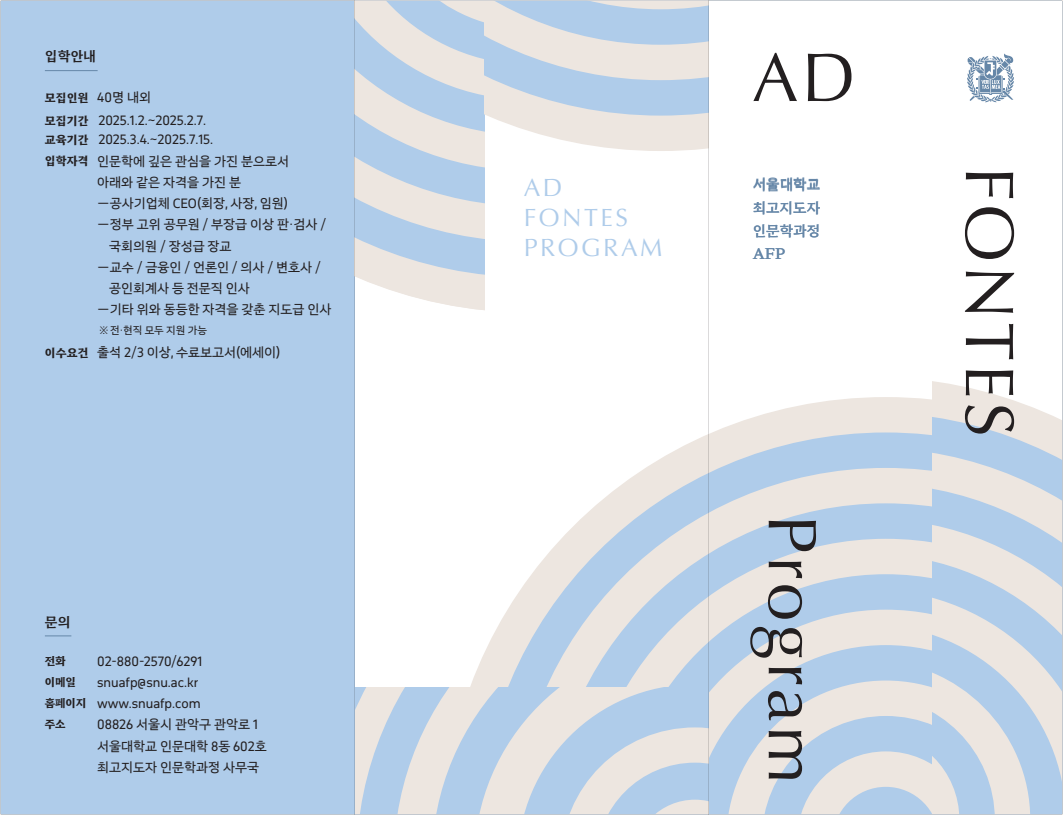
<style>
.page{position:relative;width:1063px;height:815px;background:#fff}
.page>*{position:absolute;margin:0;border:0;box-sizing:border-box;transform-origin:0 0}
.t1{font:69px "Optima";letter-spacing:.05em;color:#231f20}
.t2{font:25px/30px "Optima";letter-spacing:.1em;color:#afccea}
.t3{font:500 14.5px/23.2px "Hahmlet";color:#6687a8;text-align:justify}
.t4{font:600 13.75px "Hahmlet";color:#231f20}
.t5{font:12.5px/21.2px "SD November i Rg";color:#231f20}
.t6{font:700 11.75px/23.2px "Hahmlet";color:#231f20}
.t7{font:700 11.25px/21.2px "Hahmlet";color:#231f20}
.t8{font:10px "SD November i Rg";color:#231f20}
</style>
<div class="page">
<svg style="left:470px;top:397px;width:462px;height:290px"></svg>
<svg style="left:478px;top:432px;width:454px;height:255px"></svg>
<svg style="left:514px;top:468px;width:418px;height:219px"></svg>
<svg style="left:549px;top:503px;width:383px;height:184px;background:#cedae7"></svg>
<svg style="left:585px;top:539px;width:347px;height:148px;background:#cdd8e5"></svg>
<svg style="left:620px;top:574px;width:142px;height:113px;background:#cdd8e5"></svg>
<svg style="left:656px;top:610px;width:106px;height:77px;background:#d3dbe4"></svg>
<svg style="left:691px;top:645px;width:71px;height:168px;background:#c7d6e6"></svg>
<svg style="left:726px;top:681px;width:36px;height:132px;background:#ced9e4"></svg>
<svg style="left:357px;top:687px;width:37px;height:126px;background:#cfd9e4"></svg>
<svg style="left:394px;top:687px;width:38px;height:126px;background:#cad7e5"></svg>
<svg style="left:432px;top:687px;width:42px;height:126px;background:#d1dae4"></svg>
<svg style="left:474px;top:687px;width:234px;height:126px;background:#cad7e5"></svg>
<svg style="left:967px;top:53px;width:47px;height:49px"></svg>
<div style="left:0;top:0;width:354px;height:815px;background:#afccea"></div>
<svg style="left:932px;top:381px;width:111px;height:31px;fill:#ede6e0"></svg>
<svg style="left:932px;top:412px;width:129px;height:36px;background:#d3dbe4"></svg>
<svg style="left:932px;top:448px;width:129px;height:35px;background:#c8d6e5"></svg>
<svg style="left:932px;top:483px;width:129px;height:36px;background:#d4dbe3"></svg>
<svg style="left:932px;top:519px;width:129px;height:35px;background:#c7d6e6"></svg>
<svg style="left:762px;top:554px;width:299px;height:259px;background:#ced9e4"></svg>
<hr style="left:45px;top:70px;width:53px;height:1px;background:#6587a8">
<svg style="left:45px;top:635px;width:26px;height:1px"></svg>
<svg style="left:357px;top:277px;width:128px;height:34px;fill:#ede6e0"></svg>
<svg style="left:355px;top:242px;width:130px;height:35px;background:#ccd8e5"></svg>
<svg style="left:355px;top:2px;width:353px;height:240px"></svg>
<hr style="left:354px;top:0;width:1px;height:815px;background:#989b9e">
<hr style="left:708px;top:0;width:1px;height:815px;background:#989b9e">
<p class="t4" style="left:45px;top:46px;width:53px">입학안내</p>
<p class="t6" style="left:45px;top:85px;width:45px">모집인원 모집기간</p>
<p class="t6" style="left:45px;top:128px;width:45px;line-height:21.2px">교육기간 입학자격</p>
<p class="t6" style="left:45px;top:340px;width:45px">이수요건</p>
<p class="t5" style="left:97px;top:86px;width:55px">40명 내외</p>
<p class="t5" style="left:98px;top:129px;width:116px">2025.3.4.~2025.7.15.</p>
<p class="t5" style="left:97px;top:150px;width:193px">인문학에 깊은 관심을 가진 분으로서</p>
<p class="t5" style="left:97px;top:172px;width:145px">아래와 같은 자격을 가진 분</p>
<p class="t5" style="left:97px;top:193px;width:192px">—공사기업체 CEO(회장, 사장, 임원)</p>
<p class="t5" style="left:97px;top:214px;width:230px">—정부 고위 공무원 / 부장급 이상 판·검사 /</p>
<p class="t5" style="left:109px;top:235px;width:124px">국회의원 / 장성급 장교</p>
<p class="t5" style="left:97px;top:257px;width:225px">—교수 / 금융인 / 언론인 / 의사 / 변호사 /</p>
<p class="t5" style="left:109px;top:278px;width:142px">공인회계사 등 전문직 인사</p>
<p class="t5" style="left:97px;top:299px;width:236px">—기타 위와 동등한 자격을 갖춘 지도급 인사</p>
<p class="t8" style="left:100px;top:323px;width:109px">※ 전·현직 모두 지원 가능</p>
<p class="t5" style="left:97px;top:342px;width:185px">출석 2/3 이상, 수료보고서(에세이)</p>
<p class="t5" style="left:98px;top:109px;width:109px">2025.1.2.~2025.2.7.</p>
<p class="t4" style="left:45px;top:611px;width:27px">문의</p>
<p class="t7" style="left:45px;top:649px;width:43px">전화 이메일 홈페이지 주소</p>
<p class="t5" style="left:97px;top:650px;width:171px">02-880-2570/6291 snuafp@snu.ac.kr www.snuafp.com<br>08826 서울시 관악구 관악로 1 서울대학교 인문대학 8동 602호 최고지도자 인문학과정 사무국</p>
<h2 class="t2" style="left:524px;top:173px;width:140px">AD<br>FONTES<br>PROGRAM</h2>
<h1 class="t1" style="left:752px;top:38px;width:105px">AD</h1>
<p class="t3" style="left:753px;top:172px;width:69px">서울대학교 최고지도자 인문학과정 AFP</p>
<h1 class="t1" style="left:832px;top:515px;width:270px;rotate:90deg">Program</h1>
<h1 class="t1" style="left:1029px;top:166px;width:272px;rotate:90deg">FONTES</h1>
</div>
